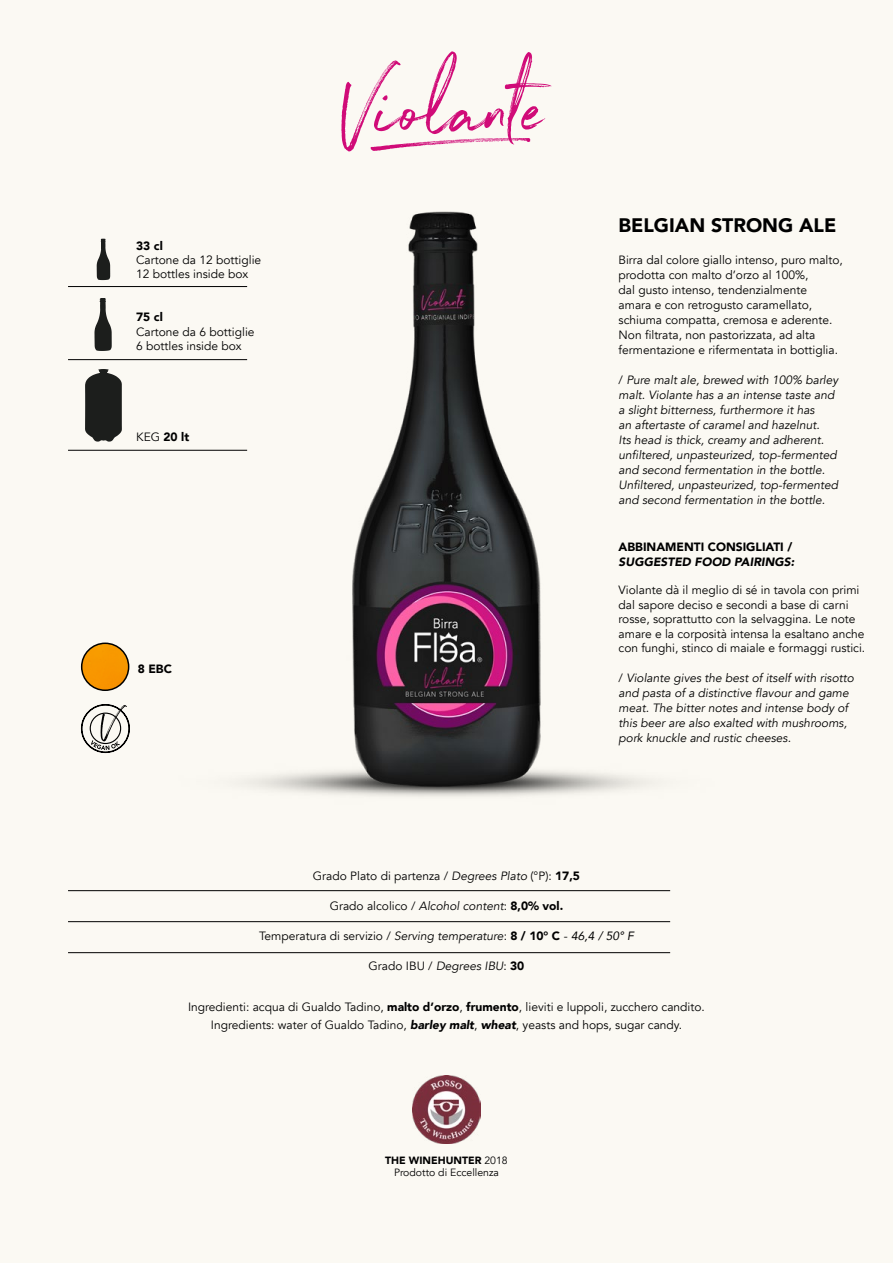
<style>
.page{position:relative;width:893px;height:1263px;background:#fbf9f3}
.page>*{position:absolute;margin:0;border:0;box-sizing:border-box;transform-origin:0 0}
.t1{font:94.5px "Northwell";color:#d00b78}
.t2{font:79.95px "Northwell Swash";color:#d00b78}
.t3{font:900 19.5px "Avenir";color:#000}
.t4{font:12px/15px "Avenir";color:#000}
.t5{font:italic 12px/15px "Avenir";color:#000}
.t6{font:900 12px "Avenir";color:#000}
.t7{font:italic 900 12px "Avenir";color:#000}
.t8{font:10.5px/12.6px "Avenir";color:#000;text-align:center}
.s1{font-weight:400}
.s2{font-style:normal}
.s3{font-style:italic}
.s4{font-weight:900}
.s5{font-weight:900;font-style:italic}
</style>
<div class="page">
<img style="left:412px;top:1076px;width:68px;height:68px">
<svg style="left:80px;top:704px;width:32px;height:50px"></svg>
<div style="left:90px;top:712px;width:31px;height:32px;border:1px solid #000;border-radius:50%"></div>
<svg style="left:94px;top:298px;width:18px;height:53px"></svg>
<hr style="left:101px;top:298px;width:4px;height:19px;background:#1c1e1c">
<div style="left:96px;top:329px;width:14px;height:18px;background:#1c1e1c"></div>
<div style="left:98px;top:323px;width:10px;height:6px;background:#1c1e1c"></div>
<svg style="left:97px;top:239px;width:13px;height:41px"></svg>
<svg style="left:85px;top:369px;width:27px;height:73px;background:#333532"></svg>
<hr style="left:68px;top:286px;width:179px;height:1px;background:#000">
<hr style="left:68px;top:359px;width:179px;height:1px;background:#000">
<hr style="left:68px;top:450px;width:179px;height:1px;background:#000">
<hr style="left:68px;top:890px;width:602px;height:1px;background:#000">
<hr style="left:68px;top:921px;width:602px;height:1px;background:#000">
<hr style="left:68px;top:952px;width:602px;height:1px;background:#000">
<img style="left:112px;top:211px;width:537px;height:586px">
<div style="left:82px;top:643px;width:47px;height:47px;background:#f89600;border-radius:23px"></div>
<div style="left:81px;top:642px;width:48px;height:49px;border:2px solid #000;border-radius:50%"></div>
<p class="t6" style="left:136px;top:235px;width:28px">33 cl</p>
<p class="t4" style="left:136px;top:253px;width:127px;line-height:14.4px">Cartone da 12 bottiglie<br>12 bottles inside box</p>
<p class="t6" style="left:136px;top:307px;width:28px">75 cl</p>
<p class="t4" style="left:136px;top:325px;width:120px;line-height:14.4px">Cartone da 6 bottiglie<br>6 bottles inside box</p>
<p class="t6" style="left:136px;top:427px;width:55px"><span class="s1">KEG</span> 20 lt</p>
<p class="t6" style="left:138px;top:658px;width:36px">8 EBC</p>
<h1 class="t1" style="left:342px;top:42px;width:208px">Violante</h1>
<h2 class="t2" style="left:365px;top:84px;width:174px">i</h2>
<h3 class="t3" style="left:619px;top:209px;width:219px">BELGIAN STRONG ALE</h3>
<p class="t4" style="left:618px;top:252px;width:226px">Birra dal colore giallo intenso, puro malto, prodotta con malto d’orzo al 100%,<br>dal gusto intenso, tendenzialmente<br>amara e con retrogusto caramellato, schiuma compatta, cremosa e aderente.<br>Non filtrata, non pastorizzata, ad alta fermentazione e rifermentata in bottiglia.</p>
<p class="t5" style="left:618px;top:372px;width:221px"><span class="s2">/</span> Pure malt ale, brewed with 100% barley malt. Violante has a an intense taste and a slight bitterness, furthermore it has<br>an aftertaste of caramel and hazelnut.<br>Its head is thick, creamy and adherent. unfiltered, unpasteurized, top-fermented and second fermentation in the bottle.<br>Unfiltered, unpasteurized, top-fermented and second fermentation in the bottle.</p>
<p class="t6" style="left:618px;top:537px;width:175px">ABBINAMENTI CONSIGLIATI /</p>
<p class="t7" style="left:618px;top:551px;width:177px">SUGGESTED FOOD PAIRINGS:</p>
<p class="t4" style="left:618px;top:583px;width:248px;line-height:14.4px">Violante dà il meglio di sé in tavola con primi dal sapore deciso e secondi a base di carni rosse, soprattutto con la selvaggina. Le note amare e la corposità intensa la esaltano anche con funghi, stinco di maiale e formaggi rustici.</p>
<p class="t5" style="left:618px;top:670px;width:237px"><span class="s2">/</span> Violante gives the best of itself with risotto and pasta of a distinctive flavour and game meat. The bitter notes and intense body of this beer are also exalted with mushrooms, pork knuckle and rustic cheeses.</p>
<p class="t4" style="left:313px;top:869px;width:268px">Grado Plato di partenza / <span class="s3">Degrees Plato</span> (°P): <span class="s4">17,5</span></p>
<p class="t4" style="left:330px;top:899px;width:235px">Grado alcolico / <span class="s3">Alcohol content</span>: <span class="s4">8,0% vol.</span></p>
<p class="t4" style="left:259px;top:929px;width:376px">Temperatura di servizio / <span class="s3">Serving temperature</span>: <span class="s4">8 / 10° C</span> - <span class="s3">46,4 / 50° F</span></p>
<p class="t4" style="left:369px;top:959px;width:157px">Grado IBU / <span class="s3">Degrees IBU</span>: <span class="s4">30</span></p>
<p class="t4" style="left:188px;top:998px;width:518px;line-height:18px;text-align:center">Ingredienti: acqua di Gualdo Tadino, <span class="s4">malto d’orzo</span>, <span class="s4">frumento</span>, lieviti e luppoli, zucchero candito.<br>Ingredients: water of Gualdo Tadino, <span class="s5">barley malt</span>, <span class="s5">wheat</span>, yeasts and hops, sugar candy.</p>
<p class="t8" style="left:385px;top:1154px;width:124px"><span class="s4">THE WINEHUNTER</span> 2018<br>Prodotto di Eccellenza</p>
</div>
